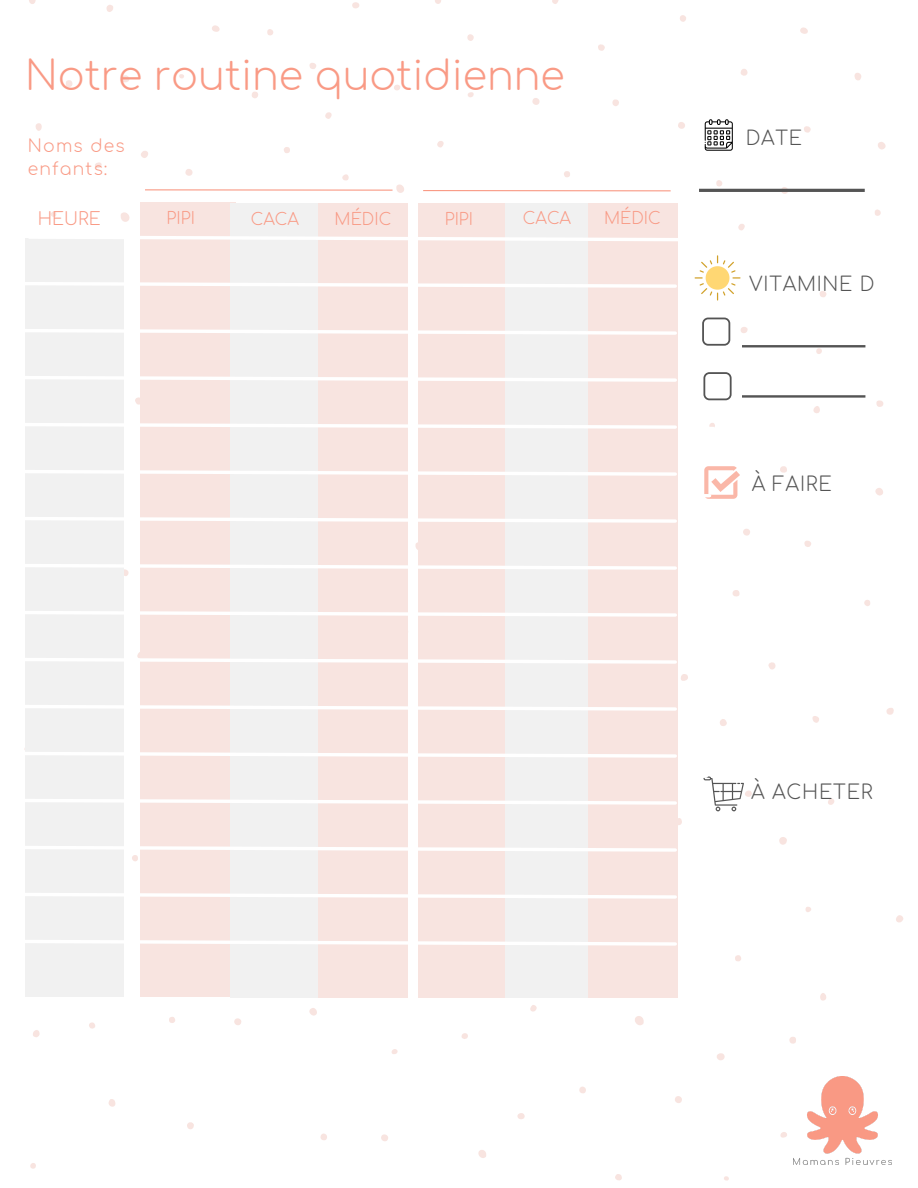
<style>
.page{position:relative;width:918px;height:1188px;background:#fff}
.page>*{position:absolute;margin:0;border:0;box-sizing:border-box;transform-origin:0 0}
.t1{font:300 39.75px "Comfortaa";color:#f99a85}
.t2{font:300 19.5px "Comfortaa";letter-spacing:.04em;color:#545454}
.t3{font:300 19.35px "Comfortaa";letter-spacing:.04em;color:#545454}
.t4{font:300 17.4px "Comfortaa";color:#f99a85}
.t5{font:300 17.25px/23.7px "Comfortaa";letter-spacing:.075em;color:#f99a85}
.t6{font:300 16.35px "Comfortaa";color:#f99a85}
</style>
<div class="page">
<svg style="left:121px;top:75px;width:9px;height:7px"></svg>
<svg style="left:179px;top:74px;width:5px;height:5px"></svg>
<svg style="left:284px;top:147px;width:6px;height:6px"></svg>
<svg style="left:680px;top:15px;width:6px;height:7px"></svg>
<svg style="left:252px;top:91px;width:6px;height:7px"></svg>
<svg style="left:309px;top:63px;width:7px;height:6px"></svg>
<svg style="left:66px;top:80px;width:7px;height:7px"></svg>
<svg style="left:212px;top:25px;width:8px;height:7px"></svg>
<svg style="left:51px;top:211px;width:6px;height:6px"></svg>
<svg style="left:141px;top:151px;width:7px;height:7px"></svg>
<svg style="left:106px;top:5px;width:7px;height:7px"></svg>
<svg style="left:121px;top:212px;width:9px;height:10px"></svg>
<svg style="left:95px;top:162px;width:7px;height:6px"></svg>
<svg style="left:740px;top:327px;width:8px;height:6px"></svg>
<svg style="left:185px;top:169px;width:8px;height:7px"></svg>
<svg style="left:352px;top:2px;width:7px;height:6px"></svg>
<svg style="left:564px;top:171px;width:6px;height:6px"></svg>
<svg style="left:435px;top:0;width:6px;height:4px"></svg>
<svg style="left:467px;top:34px;width:7px;height:7px"></svg>
<svg style="left:612px;top:99px;width:7px;height:7px"></svg>
<svg style="left:598px;top:44px;width:7px;height:7px"></svg>
<svg style="left:855px;top:73px;width:6px;height:8px"></svg>
<svg style="left:820px;top:291px;width:6px;height:6px"></svg>
<svg style="left:768px;top:662px;width:8px;height:8px"></svg>
<svg style="left:886px;top:708px;width:8px;height:7px"></svg>
<svg style="left:804px;top:541px;width:7px;height:6px"></svg>
<svg style="left:804px;top:126px;width:7px;height:7px"></svg>
<svg style="left:267px;top:29px;width:6px;height:6px"></svg>
<svg style="left:800px;top:27px;width:8px;height:7px"></svg>
<svg style="left:878px;top:142px;width:8px;height:7px"></svg>
<svg style="left:342px;top:174px;width:7px;height:7px"></svg>
<svg style="left:437px;top:141px;width:7px;height:7px"></svg>
<svg style="left:738px;top:224px;width:7px;height:7px"></svg>
<svg style="left:552px;top:0;width:7px;height:4px"></svg>
<svg style="left:325px;top:112px;width:7px;height:7px"></svg>
<svg style="left:396px;top:184px;width:8px;height:9px"></svg>
<svg style="left:29px;top:0;width:7px;height:4px"></svg>
<svg style="left:35px;top:123px;width:7px;height:8px"></svg>
<svg style="left:740px;top:69px;width:8px;height:7px"></svg>
<svg style="left:468px;top:92px;width:6px;height:5px"></svg>
<svg style="left:394px;top:85px;width:6px;height:6px"></svg>
<svg style="left:532px;top:98px;width:8px;height:7px"></svg>
<svg style="left:678px;top:122px;width:7px;height:7px"></svg>
<svg style="left:875px;top:209px;width:6px;height:7px"></svg>
<svg style="left:876px;top:400px;width:7px;height:7px"></svg>
<svg style="left:415px;top:539px;width:4px;height:13px"></svg>
<svg style="left:717px;top:1053px;width:8px;height:7px"></svg>
<svg style="left:724px;top:1176px;width:5px;height:5px"></svg>
<svg style="left:735px;top:955px;width:6px;height:6px"></svg>
<svg style="left:579px;top:1087px;width:7px;height:7px"></svg>
<svg style="left:615px;top:1174px;width:7px;height:7px"></svg>
<svg style="left:789px;top:1037px;width:7px;height:7px"></svg>
<svg style="left:679px;top:818px;width:3px;height:7px"></svg>
<svg style="left:805px;top:907px;width:6px;height:5px"></svg>
<svg style="left:896px;top:915px;width:7px;height:8px"></svg>
<svg style="left:720px;top:719px;width:7px;height:7px"></svg>
<svg style="left:812px;top:716px;width:7px;height:7px"></svg>
<svg style="left:681px;top:674px;width:7px;height:7px"></svg>
<svg style="left:733px;top:590px;width:7px;height:7px"></svg>
<svg style="left:635px;top:1016px;width:9px;height:9px"></svg>
<svg style="left:779px;top:837px;width:8px;height:8px"></svg>
<svg style="left:780px;top:1132px;width:7px;height:6px"></svg>
<svg style="left:675px;top:1096px;width:7px;height:7px"></svg>
<svg style="left:517px;top:1113px;width:8px;height:6px"></svg>
<svg style="left:169px;top:1017px;width:6px;height:6px"></svg>
<svg style="left:320px;top:1134px;width:7px;height:6px"></svg>
<svg style="left:109px;top:1099px;width:6px;height:8px"></svg>
<svg style="left:309px;top:1008px;width:8px;height:8px"></svg>
<svg style="left:530px;top:1005px;width:7px;height:7px"></svg>
<svg style="left:33px;top:1030px;width:7px;height:7px"></svg>
<svg style="left:89px;top:1022px;width:6px;height:7px"></svg>
<svg style="left:30px;top:1163px;width:6px;height:6px"></svg>
<svg style="left:478px;top:1150px;width:8px;height:8px"></svg>
<svg style="left:828px;top:798px;width:6px;height:7px"></svg>
<svg style="left:820px;top:993px;width:6px;height:8px"></svg>
<svg style="left:187px;top:1122px;width:7px;height:7px"></svg>
<svg style="left:391px;top:1049px;width:7px;height:5px"></svg>
<svg style="left:461px;top:1033px;width:7px;height:6px"></svg>
<svg style="left:381px;top:1134px;width:7px;height:7px"></svg>
<svg style="left:234px;top:1018px;width:7px;height:7px"></svg>
<svg style="left:709px;top:423px;width:6px;height:4px"></svg>
<svg style="left:864px;top:600px;width:6px;height:6px"></svg>
<svg style="left:875px;top:488px;width:8px;height:8px"></svg>
<svg style="left:780px;top:466px;width:7px;height:7px"></svg>
<svg style="left:743px;top:529px;width:7px;height:7px"></svg>
<svg style="left:742px;top:345px;width:124px;height:9px"></svg>
<svg style="left:702px;top:318px;width:28px;height:28px"></svg>
<svg style="left:695px;top:255px;width:46px;height:46px"></svg>
<svg style="left:703px;top:777px;width:49px;height:34px"></svg>
<svg style="left:704px;top:466px;width:36px;height:33px"></svg>
<hr style="left:529px;top:494px;width:181px;height:3px;background:#fff">
<hr style="left:529px;top:775px;width:177px;height:3px;background:#fff">
<hr style="left:528px;top:810px;width:184px;height:3px;background:#fff">
<div style="left:140px;top:203px;width:96px;height:794px;background:#f8e4e0"></div>
<img style="left:793px;top:1077px;width:98px;height:87px">
<hr style="left:145px;top:189px;width:248px;height:2px;background:#f99a85">
<svg style="left:705px;top:119px;width:28px;height:32px"></svg>
<svg style="left:699px;top:180px;width:166px;height:14px"></svg>
<div style="left:25px;top:238px;width:99px;height:759px;background:#f1f1f1"></div>
<div style="left:230px;top:203px;width:89px;height:795px;background:#f1f1f1"></div>
<div style="left:318px;top:203px;width:90px;height:795px;background:#f8e4e0"></div>
<div style="left:419px;top:203px;width:89px;height:795px;background:#f8e4e0"></div>
<div style="left:505px;top:203px;width:89px;height:795px;background:#f1f1f1"></div>
<div style="left:588px;top:203px;width:89px;height:795px;background:#f8e4e0"></div>
<svg style="left:25px;top:277px;width:653px;height:13px"></svg>
<svg style="left:703px;top:372px;width:162px;height:41px"></svg>
<svg style="left:25px;top:298px;width:653px;height:110px"></svg>
<svg style="left:25px;top:421px;width:653px;height:10px"></svg>
<svg style="left:25px;top:468px;width:653px;height:10px"></svg>
<svg style="left:25px;top:489px;width:653px;height:44px"></svg>
<svg style="left:25px;top:562px;width:653px;height:24px"></svg>
<svg style="left:25px;top:601px;width:653px;height:17px"></svg>
<svg style="left:25px;top:636px;width:653px;height:29px"></svg>
<svg style="left:25px;top:682px;width:653px;height:47px"></svg>
<svg style="left:24px;top:740px;width:654px;height:48px"></svg>
<svg style="left:25px;top:797px;width:654px;height:78px"></svg>
<svg style="left:25px;top:891px;width:653px;height:17px"></svg>
<svg style="left:25px;top:926px;width:653px;height:31px"></svg>
<svg style="left:29px;top:231px;width:649px;height:28px"></svg>
<hr style="left:423px;top:190px;width:248px;height:1px;background:#f99a85">
<p class="t1" style="left:25px;top:55px;width:541px">Notre routine quotidienne</p>
<p class="t5" style="left:28px;top:134px;width:98px">Noms des enfants:</p>
<p class="t4" style="left:38px;top:209px;width:64px">HEURE</p>
<p class="t6" style="left:167px;top:210px;width:30px">PIPI</p>
<p class="t6" style="left:251px;top:210px;width:50px">CACA</p>
<p class="t6" style="left:335px;top:210px;width:58px">MÉDIC</p>
<p class="t6" style="left:445px;top:210px;width:30px">PIPI</p>
<p class="t6" style="left:523px;top:209px;width:50px">CACA</p>
<p class="t6" style="left:604px;top:209px;width:58px">MÉDIC</p>
<p class="t3" style="left:746px;top:128px;width:58px">DATE</p>
<p class="t3" style="left:749px;top:274px;width:127px">VITAMINE D</p>
<p class="t2" style="left:752px;top:474px;width:82px">À FAIRE</p>
<p class="t2" style="left:751px;top:782px;width:123px">À ACHETER</p>
</div>
